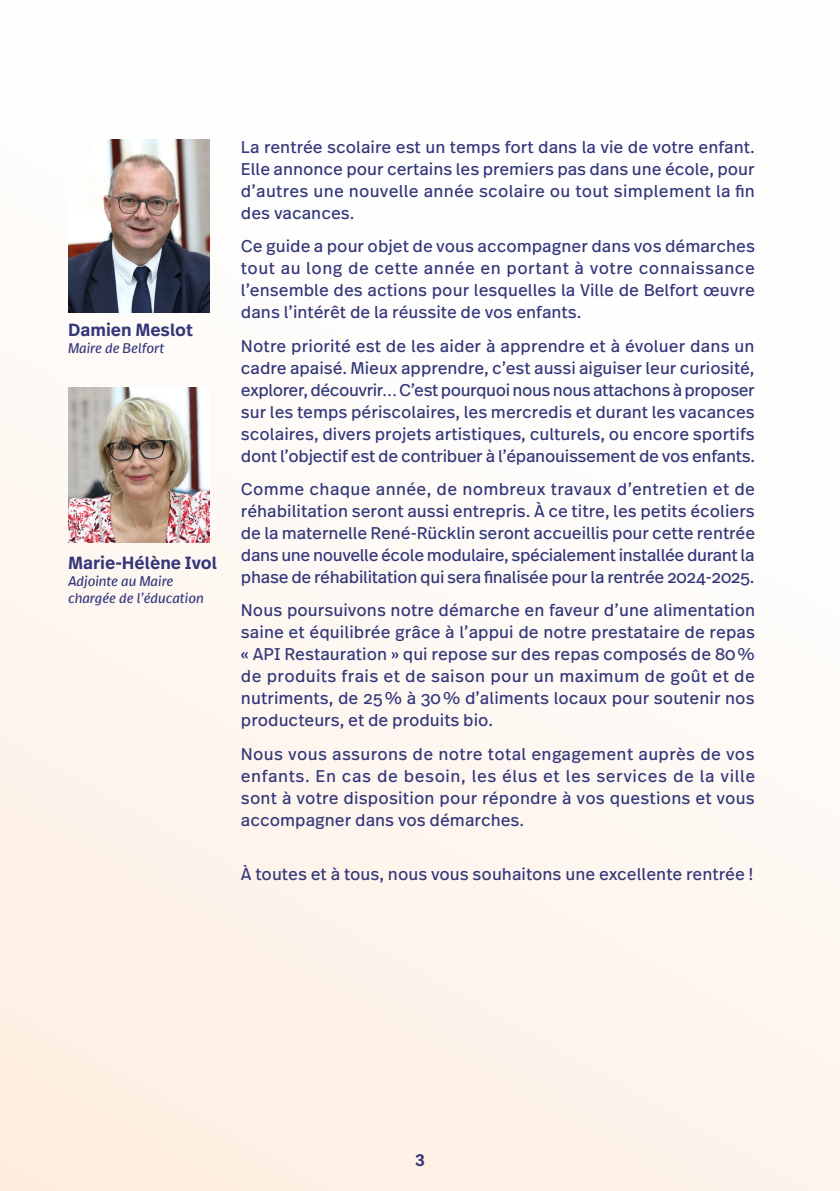
<style>
.page{position:relative;width:840px;height:1191px;background:#fff}
.page>*{position:absolute;margin:0;border:0;box-sizing:border-box;transform-origin:0 0}
.t1{font:600 17.6px "Real Text Pro";color:#33377a}
.t2{font:17px/22px "Real Text Pro";color:#33377a;text-align:justify}
.t3{font:600 16.4px "Real Text Pro";color:#33377a}
.t4{font:italic 14px/16.8px "Real Text Pro";color:#33377a}
</style>
<div class="page">
<div style="left:0;top:0;width:839px;height:1191px;background:linear-gradient(to bottom,#feffff,#fef1e6)"></div>
<img style="left:68px;top:139px;width:141px;height:173px">
<img style="left:68px;top:388px;width:141px;height:154px">
<p class="t1" style="left:68px;top:317px;width:126px">Damien Meslot</p>
<p class="t4" style="left:68px;top:339px;width:98px">Maire de Belfort</p>
<p class="t1" style="left:68px;top:550px;width:150px">Marie-Hélène Ivol</p>
<p class="t4" style="left:68px;top:572px;width:137px">Adjointe au Maire chargée de l’éducation</p>
<p class="t2" style="left:241px;top:135px;width:515px">La rentrée scolaire est un temps fort dans la vie de votre enfant.<br>Elle annonce pour certains les premiers pas dans une école, pour d’autres une nouvelle année scolaire ou tout simplement la fin des vacances.</p>
<p class="t2" style="left:241px;top:235px;width:515px">Ce guide a pour objet de vous accompagner dans vos démarches tout au long de cette année en portant à votre connaissance l’ensemble des actions pour lesquelles la Ville de Belfort œuvre dans l’intérêt de la réussite de vos enfants.</p>
<p class="t2" style="left:241px;top:334px;width:515px">Notre priorité est de les aider à apprendre et à évoluer dans un cadre apaisé. Mieux apprendre, c’est aussi aiguiser leur curiosité, explorer, découvrir… C’est pourquoi nous nous attachons à proposer sur les temps périscolaires, les mercredis et durant les vacances scolaires, divers projets artistiques, culturels, ou encore sportifs dont l’objectif est de contribuer à l’épanouissement de vos enfants.</p>
<p class="t2" style="left:241px;top:477px;width:515px">Comme chaque année, de nombreux travaux d’entretien et de réhabilitation seront aussi entrepris. À ce titre, les petits écoliers de la maternelle René-Rücklin seront accueillis pour cette rentrée dans une nouvelle école modulaire, spécialement installée durant la phase de réhabilitation qui sera finalisée pour la rentrée 2024-2025.</p>
<p class="t2" style="left:241px;top:599px;width:515px">Nous poursuivons notre démarche en faveur d’une alimentation saine et équilibrée grâce à l’appui de notre prestataire de repas « API Restauration » qui repose sur des repas composés de 80% de produits frais et de saison pour un maximum de goût et de nutriments, de 25% à 30% d’aliments locaux pour soutenir nos producteurs, et de produits bio.</p>
<p class="t2" style="left:241px;top:742px;width:515px">Nous vous assurons de notre total engagement auprès de vos enfants. En cas de besoin, les élus et les services de la ville sont à votre disposition pour répondre à vos questions et vous accompagner dans vos démarches.</p>
<p class="t2" style="left:241px;top:863px;width:513px">À toutes et à tous, nous vous souhaitons une excellente rentrée !</p>
<p class="t3" style="left:415px;top:1148px;width:11px">3</p>
</div>
